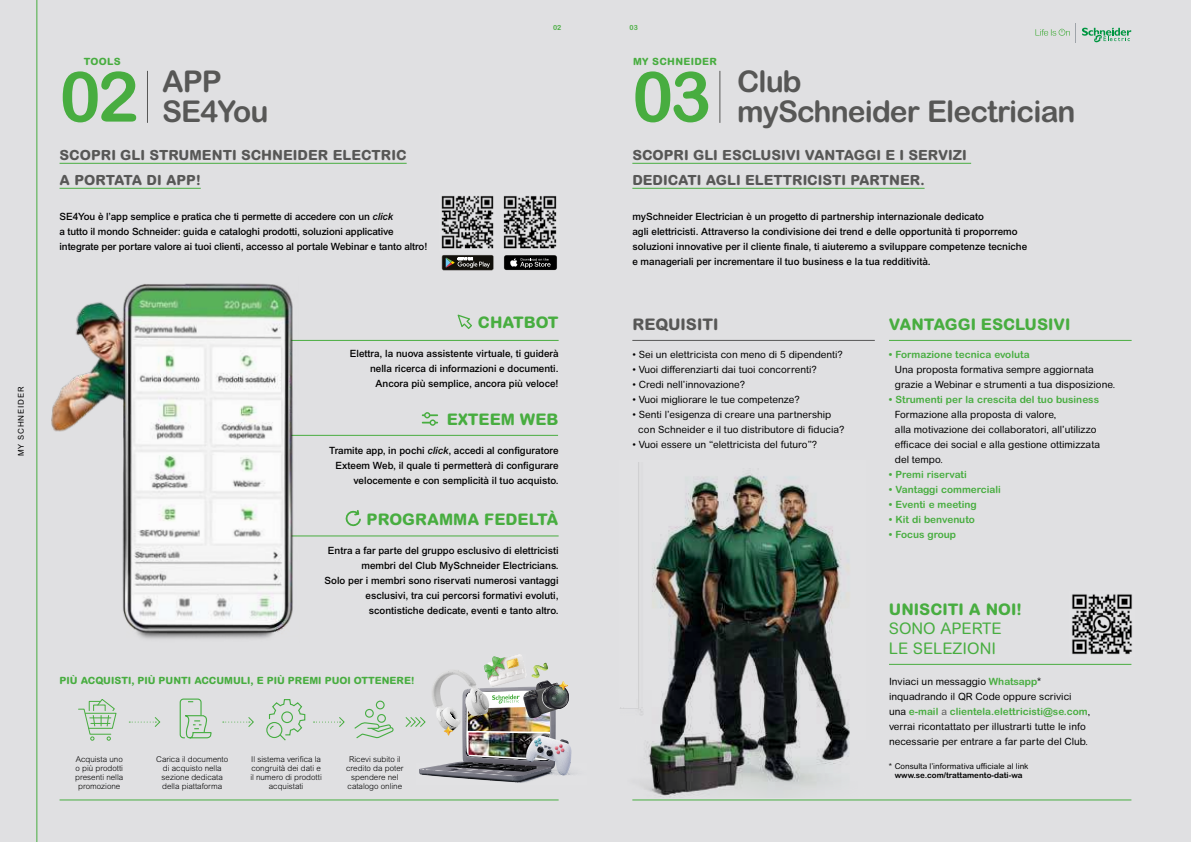
<style>
.page{position:relative;width:1191px;height:842px;background:#e0e0e2}
.page>*{position:absolute;margin:0;border:0;box-sizing:border-box;transform-origin:0 0}
.t1{font:700 69.7px "Arial Rounded MT Pro";color:#48ad40}
.t2{font:700 30px/30px "Arial Rounded MT Pro";letter-spacing:-.03em;color:#575756}
.t3{font:800 16px "Arial Rounded MT Pro";color:#48ad40}
.t4{font:16px/19.2px "Arial Rounded MT Pro";color:#48ad40}
.t5{font:800 16px "Arial Rounded MT Pro";color:#575756}
.t6{font:800 14px/25px "Arial Rounded MT Pro";color:#575756}
.t7{font:500 10px/15px "Arial MT Std";color:#000;text-align:right}
.t8{font:10px/15px "Arial Rounded MT Pro";color:#000}
.t9{font:700 10px "Arial Rounded MT Pro";color:#48ad40}
.t10{font:800 10px "Arial Rounded MT Pro";color:#48ad40}
.t11{font:800 10px "Arial Rounded MT Pro";letter-spacing:.03em;color:#48ad40}
.t12{font:300 8px/9px "Arial MT Std";color:#000;text-align:center}
.t13{font:8px "Arial Rounded MT Pro";color:#000}
.t14{font:700 8px "Arial Rounded MT Pro";color:#000}
.t15{font:8px "Arial Rounded MT Pro";letter-spacing:.1em;color:#000}
.t16{font:700 7px "Arial Rounded MT Pro";color:#48ad40}
.s1{font-style:italic}
.s2{font-weight:700;color:#48ad40}
.s3{color:#575756}
</style>
<div class="page">
<hr style="left:632px;top:163px;width:339px;height:1px;background:#48ad40">
<hr style="left:632px;top:188px;width:292px;height:1px;background:#48ad40">
<hr style="left:632px;top:340px;width:242px;height:1px;background:#575756">
<hr style="left:889px;top:340px;width:242px;height:1px;background:#48ad40">
<hr style="left:36px;top:0;width:1px;height:842px;background:#48ad40">
<hr style="left:719px;top:71px;width:1px;height:52px;background:#575756">
<img style="left:620px;top:462px;width:230px;height:335px">
<hr style="left:889px;top:664px;width:242px;height:1px;background:#48ad40">
<img style="left:1072px;top:594px;width:60px;height:61px">
<svg style="left:345px;top:510px;width:16px;height:17px"></svg>
<svg style="left:422px;top:412px;width:16px;height:14px"></svg>
<svg style="left:457px;top:315px;width:15px;height:14px"></svg>
<hr style="left:60px;top:163px;width:347px;height:1px;background:#48ad40">
<hr style="left:60px;top:188px;width:141px;height:1px;background:#48ad40">
<hr style="left:193px;top:340px;width:365px;height:1px;background:#48ad40">
<hr style="left:218px;top:435px;width:340px;height:1px;background:#48ad40">
<hr style="left:193px;top:535px;width:365px;height:1px;background:#48ad40">
<hr style="left:147px;top:71px;width:1px;height:52px;background:#575756">
<img style="left:51px;top:283px;width:265px;height:356px">
<svg style="left:129px;top:717px;width:32px;height:10px"></svg>
<svg style="left:223px;top:717px;width:31px;height:10px"></svg>
<svg style="left:313px;top:717px;width:32px;height:10px"></svg>
<hr style="left:632px;top:799px;width:499px;height:1px;background:#48ad40">
<hr style="left:60px;top:799px;width:498px;height:1px;background:#48ad40">
<img style="left:405px;top:654px;width:169px;height:129px">
<svg style="left:1082px;top:28px;width:49px;height:15px"></svg>
<svg style="left:1035px;top:23px;width:41px;height:20px"></svg>
<svg style="left:78px;top:699px;width:39px;height:42px"></svg>
<svg style="left:179px;top:698px;width:33px;height:41px"></svg>
<div style="left:266px;top:722px;width:16px;height:16px;border:1px solid #46ad42;border-radius:50%"></div>
<svg style="left:268px;top:699px;width:38px;height:42px"></svg>
<svg style="left:354px;top:722px;width:40px;height:17px"></svg>
<div style="left:377px;top:714px;width:9px;height:9px;border:1px solid #46ad42;border-radius:50%"></div>
<div style="left:365px;top:709px;width:9px;height:9px;border:1px solid #46ad42;border-radius:50%"></div>
<div style="left:376px;top:701px;width:8px;height:8px;border:1px solid #46ad42;border-radius:50%"></div>
<img style="left:441px;top:196px;width:53px;height:53px">
<img style="left:503px;top:196px;width:54px;height:53px">
<svg style="left:504px;top:255px;width:53px;height:15px"></svg>
<svg style="left:442px;top:255px;width:51px;height:15px"></svg>
<p class="t15" style="left:16px;top:456px;width:71px;rotate:-90deg">MY SCHNEIDER</p>
<p class="t10" style="left:84px;top:55px;width:38px">TOOLS</p>
<h1 class="t1" style="left:60px;top:55px;width:81px">02</h1>
<h2 class="t2" style="left:162px;top:67px;width:108px">APP<br>SE4You</h2>
<h3 class="t6" style="left:60px;top:143px;width:348px">SCOPRI GLI STRUMENTI SCHNEIDER ELECTRIC<br>A PORTATA DI APP!</h3>
<p class="t7" style="left:60px;top:209px;width:369px;text-align:left">SE4You è l’app semplice e pratica che ti permette di accedere con un <span class="s1">click<br></span>a tutto il mondo Schneider: guida e cataloghi prodotti, soluzioni applicative integrate per portare valore ai tuoi clienti, accesso al portale Webinar e tanto altro!</p>
<p class="t16" style="left:553px;top:23px;width:10px">02</p>
<p class="t16" style="left:629px;top:23px;width:10px">03</p>
<p class="t11" style="left:633px;top:55px;width:85px">MY SCHNEIDER</p>
<h1 class="t1" style="left:632px;top:55px;width:81px">03</h1>
<h2 class="t2" style="left:737px;top:67px;width:340px">Club<br>mySchneider Electrician</h2>
<h3 class="t6" style="left:632px;top:143px;width:336px">SCOPRI GLI ESCLUSIVI VANTAGGI E I SERVIZI<br>DEDICATI AGLI ELETTRICISTI PARTNER.</h3>
<p class="t7" style="left:632px;top:209px;width:396px;text-align:left">mySchneider Electrician è un progetto di partnership internazionale dedicato<br>agli elettricisti. Attraverso la condivisione dei trend e delle opportunità ti proporremo soluzioni innovative per il cliente finale, ti aiuteremo a sviluppare competenze tecniche e manageriali per incrementare il tuo business e la tua redditività.</p>
<h3 class="t3" style="left:478px;top:313px;width:82px">CHATBOT</h3>
<p class="t7" style="left:350px;top:346px;width:210px">Elettra, la nuova assistente virtuale, ti guiderà nella ricerca di informazioni e documenti.<br>Ancora più semplice, ancora più veloce!</p>
<h3 class="t3" style="left:447px;top:409px;width:113px">EXTEEM WEB</h3>
<p class="t7" style="left:329px;top:443px;width:231px">Tramite app, in pochi <span class="s1">click</span>, accedi al configuratore<br>Exteem Web, il quale ti permetterà di configurare velocemente e con semplicità il tuo acquisto.</p>
<h3 class="t3" style="left:366px;top:510px;width:194px">PROGRAMMA FEDELTÀ</h3>
<p class="t7" style="left:325px;top:543px;width:235px">Entra a far parte del gruppo esclusivo di elettricisti membri del Club MySchneider Electricians.<br>Solo per i membri sono riservati numerosi vantaggi esclusivi, tra cui percorsi formativi evoluti, scontistiche dedicate, eventi e tanto altro.</p>
<p class="t10" style="left:60px;top:675px;width:356px">PIÙ ACQUISTI, PIÙ PUNTI ACCUMULI, E PIÙ PREMI PUOI OTTENERE!</p>
<p class="t12" style="left:75px;top:754px;width:50px">Acquista uno o più prodotti presenti nella promozione</p>
<p class="t12" style="left:156px;top:754px;width:74px">Carica il documento di acquisto nella sezione dedicata della piattaforma</p>
<p class="t12" style="left:250px;top:754px;width:73px">Il sistema verifica la congruità dei dati e il numero di prodotti acquistati</p>
<p class="t12" style="left:346px;top:754px;width:59px">Ricevi subito il credito da poter spendere nel catalogo online</p>
<h3 class="t5" style="left:632px;top:314px;width:88px">REQUISITI</h3>
<h3 class="t3" style="left:889px;top:314px;width:183px">VANTAGGI ESCLUSIVI</h3>
<p class="t9" style="left:889px;top:348px;width:142px">• Formazione tecnica evoluta</p>
<p class="t8" style="left:895px;top:362px;width:222px">Una proposta formativa sempre aggiornata grazie a Webinar e strumenti a tua disposizione.</p>
<p class="t9" style="left:889px;top:393px;width:212px">• Strumenti per la crescita del tuo business</p>
<p class="t8" style="left:895px;top:407px;width:206px">Formazione alla proposta di valore,<br>alla motivazione dei collaboratori, all’utilizzo efficace dei social e alla gestione ottimizzata del tempo.</p>
<p class="t9" style="left:889px;top:468px;width:79px">• Premi riservati</p>
<p class="t9" style="left:889px;top:483px;width:113px">• Vantaggi commerciali</p>
<p class="t9" style="left:889px;top:498px;width:89px">• Eventi e meeting</p>
<p class="t9" style="left:889px;top:513px;width:87px">• Kit di benvenuto</p>
<p class="t9" style="left:889px;top:528px;width:69px">• Focus group</p>
<p class="t8" style="left:632px;top:347px;width:212px">• Sei un elettricista con meno di 5 dipendenti?</p>
<p class="t8" style="left:632px;top:362px;width:186px">• Vuoi differenziarti dai tuoi concorrenti?</p>
<p class="t8" style="left:632px;top:377px;width:114px">• Credi nell’innovazione?</p>
<p class="t8" style="left:632px;top:392px;width:169px">• Vuoi migliorare le tue competenze?</p>
<p class="t8" style="left:638px;top:407px;width:208px;text-indent:-6px">• Senti l’esigenza di creare una partnership con Schneider e il tuo distributore di fiducia?</p>
<p class="t8" style="left:632px;top:437px;width:186px">• Vuoi essere un “elettricista del futuro”?</p>
<h3 class="t3" style="left:889px;top:600px;width:134px">UNISCITI A NOI!</h3>
<h3 class="t4" style="left:889px;top:620px;width:114px">SONO APERTE<br>LE SELEZIONI</h3>
<p class="t8" style="left:889px;top:674px;width:203px">Inviaci un messaggio <span class="s2">Whatsapp</span>* inquadrando il QR Code oppure scrivici una <span class="s2">e-mail</span> <span class="s3">a</span> <span class="s2">clientela.elettricisti@se.com</span>, verrai ricontattato per illustrarti tutte le info necessarie per entrare a far parte del Club.</p>
<p class="t13" style="left:889px;top:761px;width:141px">* Consulta l’informativa ufficiale al link</p>
<p class="t14" style="left:894px;top:770px;width:129px">www.se.com/trattamento-dati-wa</p>
</div>
